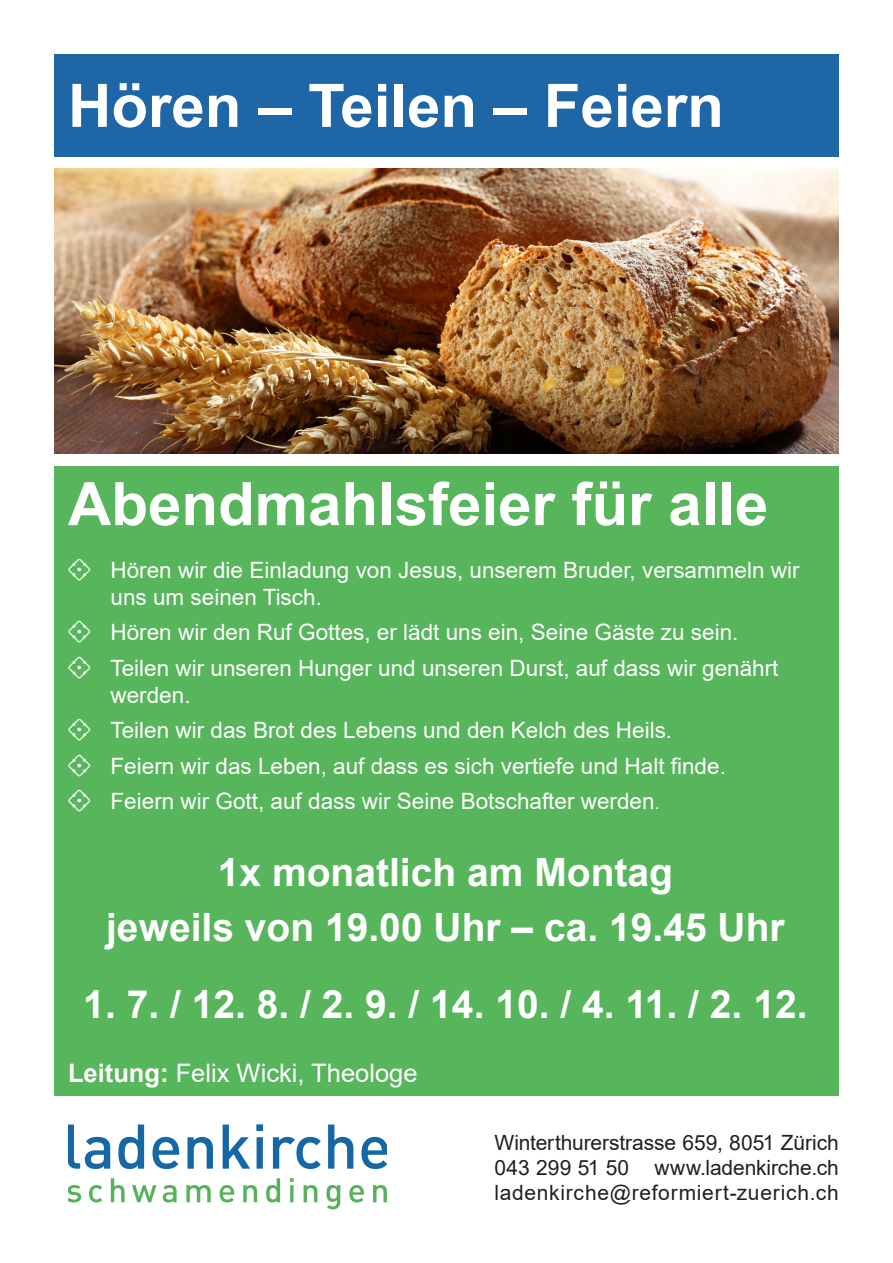
<style>
.page{position:relative;width:893px;height:1263px;background:#fff}
.page>*{position:absolute;margin:0;border:0;box-sizing:border-box;transform-origin:0 0}
.t1{font:700 60px "Arial";color:#fff}
.t2{font:700 39px "Arial";color:#fff}
.t3{font:25.5px "Arial";color:#fff}
.t4{font:22.5px/27px "Arial";color:#fff}
.Front_Kurzinfo{font:21px "Arial";letter-spacing:.005em;color:#231f20}
.Front_Kurzinfo-2{font:21px "Arial";letter-spacing:.035em;color:#231f20}
.s1{font-size:18px}
.s2{font-weight:700}
</style>
<div class="page">
<div style="left:54px;top:54px;width:785px;height:102px;background:#1f66a7"></div>
<div style="left:54px;top:466px;width:785px;height:630px;background:#57b55b"></div>
<svg style="left:68px;top:1124px;width:42px;height:45px"></svg>
<svg style="left:118px;top:1124px;width:26px;height:45px"></svg>
<svg style="left:152px;top:1137px;width:27px;height:32px"></svg>
<svg style="left:187px;top:1137px;width:26px;height:32px"></svg>
<svg style="left:223px;top:1124px;width:27px;height:45px"></svg>
<svg style="left:256px;top:1124px;width:7px;height:45px"></svg>
<svg style="left:273px;top:1137px;width:48px;height:32px"></svg>
<svg style="left:328px;top:1124px;width:25px;height:45px"></svg>
<svg style="left:361px;top:1137px;width:26px;height:32px"></svg>
<svg style="left:68px;top:1185px;width:13px;height:17px"></svg>
<svg style="left:89px;top:1185px;width:13px;height:17px"></svg>
<svg style="left:111px;top:1178px;width:14px;height:24px"></svg>
<svg style="left:132px;top:1185px;width:24px;height:17px"></svg>
<svg style="left:163px;top:1185px;width:14px;height:17px"></svg>
<svg style="left:186px;top:1185px;width:25px;height:17px"></svg>
<svg style="left:220px;top:1185px;width:14px;height:17px"></svg>
<svg style="left:243px;top:1185px;width:14px;height:17px"></svg>
<svg style="left:266px;top:1178px;width:14px;height:24px"></svg>
<svg style="left:290px;top:1185px;width:4px;height:17px"></svg>
<svg style="left:290px;top:1178px;width:4px;height:4px"></svg>
<svg style="left:304px;top:1185px;width:13px;height:17px"></svg>
<svg style="left:326px;top:1185px;width:14px;height:24px"></svg>
<svg style="left:349px;top:1185px;width:15px;height:17px"></svg>
<svg style="left:373px;top:1185px;width:14px;height:17px"></svg>
<img style="left:54px;top:169px;width:785px;height:285px">
<p class="t1" style="left:68px;top:64px;width:657px">Hören – Teilen – Feiern</p>
<p class="t1" style="left:68px;top:462px;width:702px">Abendmahlsfeier für alle</p>
<p class="t4" style="left:111px;top:556px;width:691px">Hören wir die Einladung von Jesus, unserem Bruder, versammeln wir uns um seinen Tisch.</p>
<p class="t4" style="left:111px;top:619px;width:629px">Hören wir den Ruf Gottes, er lädt uns ein, Seine Gäste zu sein.</p>
<p class="t4" style="left:111px;top:654px;width:669px">Teilen wir unseren Hunger und unseren Durst, auf dass wir genährt werden.</p>
<p class="t4" style="left:111px;top:717px;width:563px">Teilen wir das Brot des Lebens und den Kelch des Heils.</p>
<p class="t4" style="left:111px;top:752px;width:617px">Feiern wir das Leben, auf dass es sich vertiefe und Halt finde.</p>
<p class="t4" style="left:111px;top:788px;width:550px">Feiern wir Gott, auf dass wir Seine Botschafter werden<span class="s1">.</span></p>
<p class="t2" style="left:218px;top:844px;width:457px">1x monatlich am Montag</p>
<p class="t2" style="left:106px;top:900px;width:680px">jeweils von 19.00 Uhr – ca. 19.45 Uhr</p>
<p class="t2" style="left:83px;top:976px;width:726px">1. 7. / 12. 8. / 2. 9. / 14. 10. / 4. 11. / 2. 12.</p>
<p class="t3" style="left:68px;top:1056px;width:351px"><span class="s2">Leitung:</span> Felix Wicki, Theologe</p>
<p class="Front_Kurzinfo" style="left:495px;top:1128px;width:346px">Winterthurerstrasse 659, 8051 Zürich</p>
<p class="Front_Kurzinfo" style="left:495px;top:1153px;width:346px">043 299 51 50 www.ladenkirche.ch</p>
<p class="Front_Kurzinfo-2" style="left:495px;top:1178px;width:346px">ladenkirche@reformiert-zuerich.ch</p>
</div>
